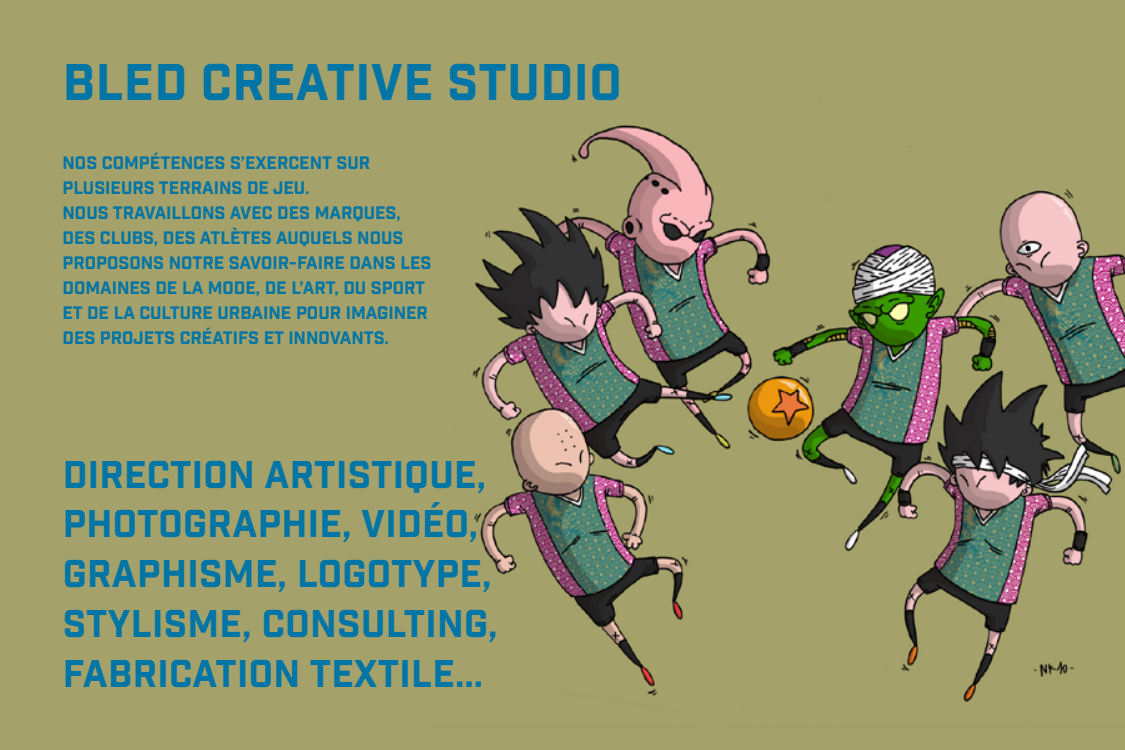
<style>
.page{position:relative;width:1125px;height:750px;background:#a4a16a}
.page>*{position:absolute;margin:0;border:0;box-sizing:border-box;transform-origin:0 0}
.t1{font:50px "Industry Inc Base";letter-spacing:.01em;color:#0075a6}
.t2{font:37.5px/50px "Industry Inc Base";letter-spacing:.01em;color:#0075a6}
.t3{font:17.5px/25px "Industry Inc Base";color:#0075a6}
</style>
<div class="page">
<img style="left:472px;top:124px;width:653px;height:578px">
<h1 class="t1" style="left:63px;top:52px;width:561px">BLED CREATIVE STUDIO</h1>
<p class="t3" style="left:62px;top:152px;width:370px">NOS COMPÉTENCES S’EXERCENT SUR PLUSIEURS TERRAINS DE JEU.<br>NOUS TRAVAILLONS AVEC DES MARQUES, DES CLUBS, DES ATLÈTES AUQUELS NOUS PROPOSONS NOTRE SAVOIR-FAIRE DANS LES DOMAINES DE LA MODE, DE L’ART, DU SPORT ET DE LA CULTURE URBAINE POUR IMAGINER DES PROJETS CRÉATIFS ET INNOVANTS.</p>
<h2 class="t2" style="left:63px;top:451px;width:436px">DIRECTION ARTISTIQUE,<br>PHOTOGRAPHIE, VIDÉO,<br>GRAPHISME, LOGOTYPE,<br>STYLISME, CONSULTING,<br>FABRICATION TEXTILE...</h2>
</div>
